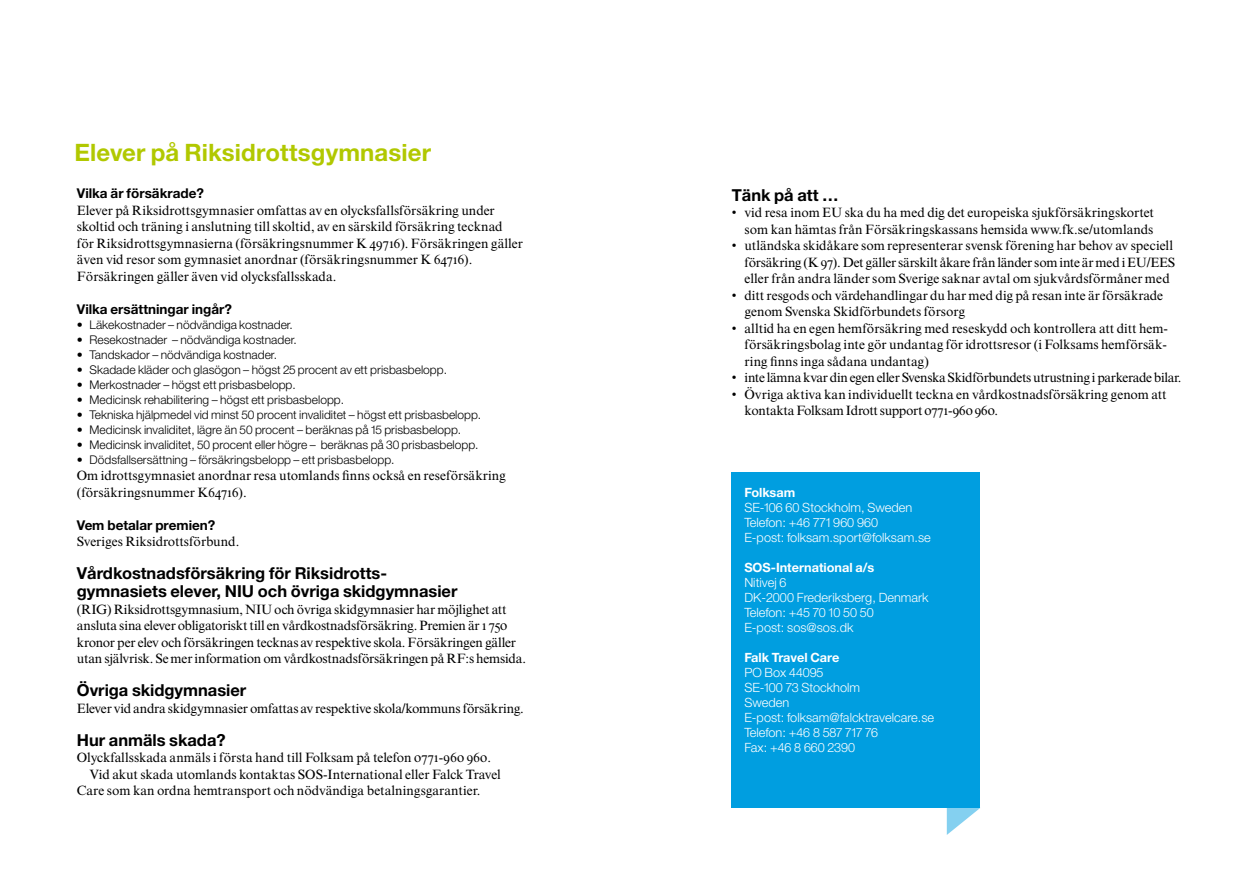
<style>
.page{position:relative;width:1259px;height:893px;background:#fff}
.page>*{position:absolute;margin:0;border:0;box-sizing:border-box;transform-origin:0 0}
.t1{font:700 24px "Helvetica Folksam";letter-spacing:.005em;color:#b1c800}
.t2{font:700 16.5px/18px "Helvetica Folksam";color:#000}
.t3{font:13.5px/16.5px "Times Folksam";letter-spacing:-.005em;color:#000}
.t4{font:13.5px "Times Folksam";letter-spacing:-.025em;color:#000}
.t5{font:700 13.5px "Helvetica Folksam";color:#000}
.t6{font:300 12.75px/15px "Helvetica Folksam";color:#fff}
.t7{font:700 12.75px "Helvetica Folksam";letter-spacing:-.005em;color:#fff}
.t8{font:300 12px "Helvetica Folksam";color:#000}
</style>
<div class="page">
<svg style="left:947px;top:808px;width:33px;height:27px"></svg>
<div style="left:731px;top:472px;width:249px;height:336px;background:#009ee0"></div>
<h1 class="t1" style="left:74px;top:137px;width:358px">Elever på Riksidrottsgymnasier</h1>
<p class="t5" style="left:77px;top:185px;width:129px">Vilka är försäkrade?</p>
<p class="t3" style="left:77px;top:202px;width:448px">Elever på Riksidrottsgymnasier omfattas av en olycksfallsförsäkring under skoltid och träning i anslutning till skoltid, av en särskild försäkring tecknad för Riksidrottsgymnasierna (försäkringsnummer K 49716). Försäkringen gäller även vid resor som gymnasiet anordnar (försäkringsnummer K 64716).<br>Försäkringen gäller även vid olycksfallsskada.</p>
<p class="t5" style="left:77px;top:300px;width:157px">Vilka ersättningar ingår?</p>
<p class="t8" style="left:77px;top:317px;width:217px">• Läkekostnader – nödvändiga kostnader.</p>
<p class="t8" style="left:77px;top:332px;width:221px">• Resekostnader – nödvändiga kostnader.</p>
<p class="t8" style="left:77px;top:347px;width:202px">• Tandskador – nödvändiga kostnader.</p>
<p class="t8" style="left:77px;top:362px;width:372px">• Skadade kläder och glasögon – högst 25 procent av ett prisbasbelopp.</p>
<p class="t8" style="left:77px;top:377px;width:220px">• Merkostnader – högst ett prisbasbelopp.</p>
<p class="t8" style="left:77px;top:392px;width:269px">• Medicinsk rehabilitering – högst ett prisbasbelopp.</p>
<p class="t8" style="left:77px;top:407px;width:406px">• Tekniska hjälpmedel vid minst 50 procent invaliditet – högst ett prisbasbelopp.</p>
<p class="t8" style="left:77px;top:422px;width:386px">• Medicinsk invaliditet, lägre än 50 procent – beräknas på 15 prisbasbelopp.</p>
<p class="t8" style="left:77px;top:437px;width:403px">• Medicinsk invaliditet, 50 procent eller högre – beräknas på 30 prisbasbelopp.</p>
<p class="t8" style="left:77px;top:452px;width:319px">• Dödsfallsersättning – försäkringsbelopp – ett prisbasbelopp.</p>
<p class="t3" style="left:77px;top:467px;width:430px">Om idrottsgymnasiet anordnar resa utomlands finns också en reseförsäkring (försäkringsnummer K64716).</p>
<p class="t5" style="left:77px;top:516px;width:140px">Vem betalar premien?</p>
<p class="t3" style="left:77px;top:533px;width:164px">Sveriges Riksidrottsförbund.</p>
<p class="t2" style="left:77px;top:564px;width:382px">Vårdkostnadsförsäkring för Riksidrotts&shy;gymnasiets elever, NIU och övriga skidgymnasier</p>
<p class="t3" style="left:77px;top:601px;width:451px">(RIG) Riksidrottsgymnasium, NIU och övriga skidgymnasier har möjlighet att ansluta sina elever obligatoriskt till en vårdkostnadsförsäkring. Premien är 1 750 kronor per elev och försäkringen tecknas av respektive skola. Försäkringen gäller utan självrisk. Se mer information om vårdkostnadsförsäkringen på RF:s hemsida.</p>
<p class="t2" style="left:77px;top:681px;width:171px">Övriga skidgymnasier</p>
<p class="t3" style="left:77px;top:700px;width:448px">Elever vid andra skidgymnasier omfattas av respektive skola/kommuns försäkring.</p>
<p class="t2" style="left:77px;top:730px;width:150px">Hur anmäls skada?</p>
<p class="t3" style="left:77px;top:749px;width:416px">Olyckfallsskada anmäls i första hand till Folksam på telefon 0771-960 960.</p>
<p class="t3" style="left:90px;top:766px;width:413px">Vid akut skada utomlands kontaktas SOS-International eller Falck Travel</p>
<p class="t3" style="left:77px;top:782px;width:405px">Care som kan ordna hemtransport och nödvändiga betalningsgarantier.</p>
<p class="t2" style="left:732px;top:185px;width:108px">Tänk på att …</p>
<p class="t3" style="left:732px;top:204px;width:424px;text-align:right">• vid resa inom EU ska du ha med dig det europeiska sjukförsäkringskortet som kan hämtas från Försäkringskassans hemsida www.fk.se/utomlands</p>
<p class="t3" style="left:744px;top:237px;width:432px;text-indent:-13px">• utländska skidåkare som representerar svensk förening har behov av speciell försäkring (K 97). Det gäller särskilt åkare från länder som inte är med i EU/EES eller från andra länder som Sverige saknar avtal om sjukvårdsförmåner med</p>
<p class="t3" style="left:744px;top:287px;width:420px;text-indent:-13px">• ditt resgods och värdehandlingar du har med dig på resan inte är försäkrade genom Svenska Skidförbundets försorg</p>
<p class="t3" style="left:744px;top:320px;width:425px;text-align:justify;text-indent:-13px">• alltid ha en egen hemförsäkring med reseskydd och kontrollera att ditt hem&shy;försäkringsbolag inte gör undantag för idrottsresor (i Folksams hemförsäk&shy;ring finns inga sådana undantag)</p>
<p class="t4" style="left:732px;top:370px;width:451px">• inte lämna kvar din egen eller Svenska Skidförbundets utrustning i parkerade bilar.</p>
<p class="t3" style="left:744px;top:386px;width:424px;text-indent:-13px">• Övriga aktiva kan individuellt teckna en vårdkostnadsförsäkring genom att kontakta Folksam Idrott support 0771-960 960.</p>
<p class="t7" style="left:744px;top:485px;width:52px">Folksam</p>
<p class="t6" style="left:744px;top:500px;width:188px">SE-106 60 Stockholm, Sweden<br>Telefon: +46 771 960 960<br>E-post: folksam.sport@folksam.se</p>
<p class="t7" style="left:744px;top:560px;width:131px">SOS-International a/s</p>
<p class="t6" style="left:744px;top:575px;width:186px">Nitivej 6<br>DK-2000 Frederiksberg, Denmark<br>Telefon: +45 70 10 50 50<br>E-post: sos@sos.dk</p>
<p class="t7" style="left:744px;top:650px;width:97px">Falk Travel Care</p>
<p class="t6" style="left:744px;top:665px;width:191px">PO Box 44095<br>SE-100 73 Stockholm<br>Sweden<br>E-post: folksam@falcktravelcare.se<br>Telefon: +46 8 587 717 76<br>Fax: +46 8 660 2390</p>
</div>
